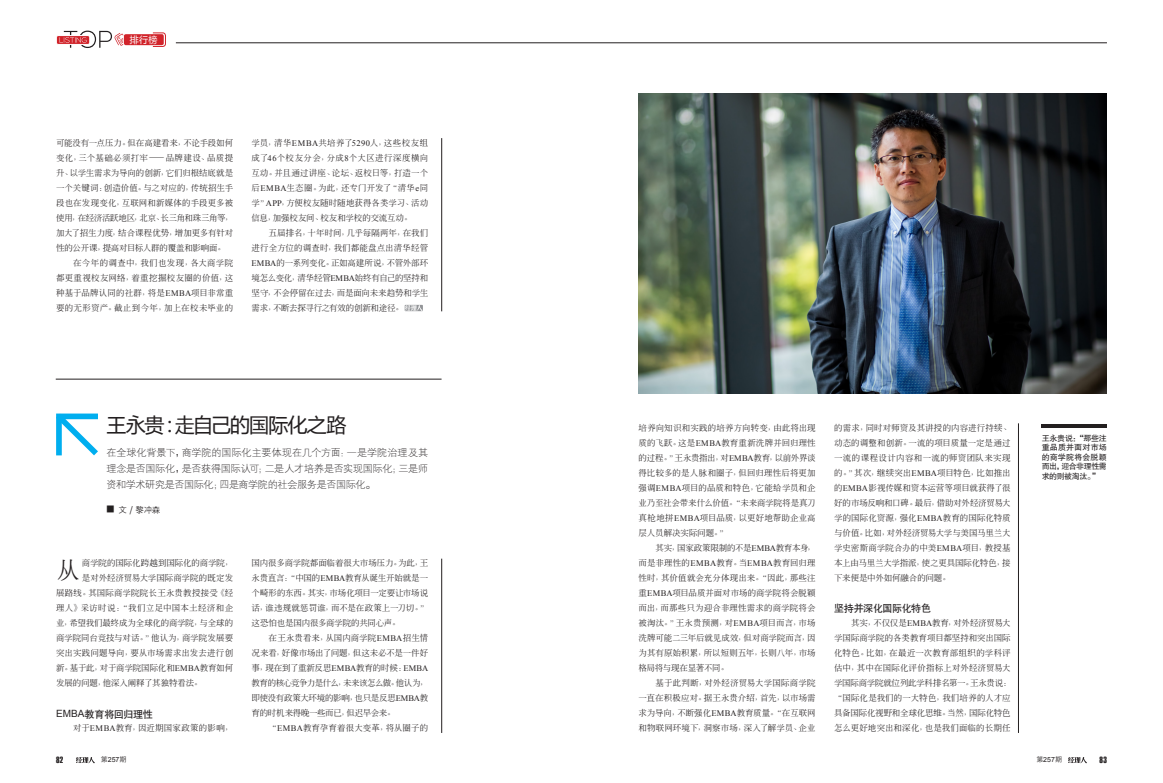
<style>
.page{position:relative;width:1163px;height:783px;background:#fff}
.page>*{position:absolute;margin:0;border:0;box-sizing:border-box;transform-origin:0 0}
.t1{font:500 23.5px "GB Inn Ming";color:#231f20}
.t2{font:20px "Microsoft Ya Hei";letter-spacing:-.045em;color:#231f20}
.普通__Web{font:10px/16px "FZXDXJW GB1 0";letter-spacing:-.025em;color:#231f20;text-align:justify}
.t3{font:10px "Heiti CSEG Medium GB";letter-spacing:-.035em;color:#231f20}
.t4{font:9px "Haettenschweiler";color:#231f20}
.t5{font:9px "Microsoft Ya Hei";color:#fff}
.t6{font:500 8.5px/15px "GB Inn Ming";letter-spacing:-.015em;color:#231f20;text-align:justify}
.t7{font:500 8.5px "GB Inn Ming";letter-spacing:.02em;color:#231f20}
.t8{font:500 8.5px "GB Inn Ming";letter-spacing:.035em;color:#231f20}
.t9{font:500 8.5px "GB Inn Ming";letter-spacing:.01em;color:#231f20}
.t10{font:500 8.5px "GB Inn Ming";letter-spacing:.005em;color:#231f20}
.t11{font:8.5px "Denshan CSEG Medium GB";color:#231f20}
.t12{font:8px/9.6px "FZHTJW GB1 0";letter-spacing:-.025em;color:#231f20;text-align:justify}
.t13{font:7px "Arial";letter-spacing:.01em;color:#231f20}
.s1{font-family:"Times New Roman";font-weight:400}
.s2{font-size:8px}
.s3{font-family:"Arial"}
.s4{font-family:"Denshan CSEG Medium GB"}
</style>
<div class="page">
<svg style="left:76px;top:757px;width:19px;height:6px"></svg>
<svg style="left:1068px;top:757px;width:18px;height:6px"></svg>
<hr style="left:176px;top:43px;width:930px;height:1px;background:#231f20">
<svg style="left:56px;top:36px;width:34px;height:8px"></svg>
<div style="left:56px;top:35px;width:34px;height:10px;border:1px solid #fff;border-radius:2px"></div>
<svg style="left:60px;top:31px;width:63px;height:17px"></svg>
<div style="left:124px;top:34px;width:40px;height:11px;background:#d1232a;border-radius:2px"></div>
<svg style="left:152px;top:32px;width:14px;height:15px"></svg>
<hr style="left:1018px;top:423px;width:1px;height:309px;background:#231f20">
<hr style="left:441px;top:558px;width:1px;height:174px;background:#231f20">
<svg style="left:56px;top:413px;width:42px;height:43px"></svg>
<svg style="left:404px;top:305px;width:19px;height:6px"></svg>
<hr style="left:441px;top:138px;width:1px;height:173px;background:#231f20">
<hr style="left:56px;top:379px;width:385px;height:1px;background:#231f20">
<img style="left:638px;top:93px;width:468px;height:300px">
<hr style="left:1041px;top:424px;width:65px;height:3px;background:#231f20">
<p class="t5" style="left:130px;top:34px;width:29px">排行榜</p>
<p class="t6" style="left:56px;top:135px;width:179px">可能没有一点压力。但在高建看来，不论手段如何变化，三个基础必须打牢—品牌建设、品质提升、以学生需求为导向的创新，它们归根结底就是一个关键词：创造价值。与之对应的，传统招生手段也在发现变化，互联网和新媒体的手段更多被使用，在经济活跃地区，北京、长三角和珠三角等，加大了招生力度，结合课程优势，增加更多有针对性的公开课，提高对目标人群的覆盖和影响面。</p>
<p class="t6" style="left:56px;top:255px;width:179px;text-indent:17px">在今年的调查中，我们也发现，各大商学院都更重视校友网络，着重挖掘校友圈的价值，这种基于品牌认同的社群，将是<span class="s1">EMBA</span>项目非常重要的无形资产。截止到今年，加上在校未毕业的</p>
<p class="t6" style="left:251px;top:135px;width:178px">学员，清华<span class="s1">EMBA</span>共培养了<span class="s1">5290</span>人，这些校友组成了<span class="s1">46</span>个校友分会，分成<span class="s1">8</span>个大区进行深度横向互动。并且通过讲座、论坛、返校日等，打造一个后<span class="s1">EMBA</span>生态圈。为此，还专门开发了“清华<span class="s1">e</span>同学”<span class="s1">APP</span>，方便校友随时随地获得各类学习、活动信息，加强校友间、校友和学校的交流互动。</p>
<p class="t6" style="left:251px;top:225px;width:178px;text-indent:17px">五届排名，十年时间，几乎每隔两年，在我们进行全方位的调查时，我们都能盘点出清华经管<span class="s1">EMBA</span>的一系列变化。正如高建所说，不管外部环境怎么变化，清华经管<span class="s1">EMBA</span>始终有自己的坚持和坚守，不会停留在过去，而是面向未来趋势和学生需求，不断去探寻行之有效的创新和途径。</p>
<p class="t2" style="left:106px;top:411px;width:242px">王永贵：走自己的国际化之路</p>
<p class="普通__Web" style="left:106px;top:444px;width:323px">在全球化背景下，商学院的国际化主要体现在几个方面：一是学院治理及其理念是否国际化，是否获得国际认可；二是人才培养是否实现国际化；三是师资和学术研究是否国际化；四是商学院的社会服务是否国际化。</p>
<p class="t11" style="left:106px;top:505px;width:55px"><span class="s2">■</span> 文 / 黎冲森</p>
<p class="t1" style="left:56px;top:558px;width:25px">从</p>
<p class="t6" style="left:82px;top:555px;width:153px">商学院的国际化跨越到国际化的商学院，</p>
<p class="t6" style="left:82px;top:570px;width:153px">是对外经济贸易大学国际商学院的既定发</p>
<p class="t7" style="left:56px;top:588px;width:179px">展路线。其国际商学院院长王永贵教授接受《经</p>
<p class="t8" style="left:56px;top:603px;width:179px">理人》采访时说：“我们立足中国本土经济和企</p>
<p class="t6" style="left:56px;top:615px;width:179px">业，希望我们最终成为全球化的商学院，与全球的</p>
<p class="t6" style="left:56px;top:630px;width:179px">商学院同台竞技与对话。”他认为，商学院发展要</p>
<p class="t9" style="left:56px;top:648px;width:179px">突出实践问题导向，要从市场需求出发去进行创</p>
<p class="t6" style="left:56px;top:660px;width:179px">新。基于此，对于商学院国际化和<span class="s1">EMBA</span>教育如何</p>
<p class="t6" style="left:56px;top:675px;width:147px">发展的问题，他深入阐释了其独特看法。</p>
<p class="t3" style="left:56px;top:708px;width:98px"><span class="s3">EMBA</span>教育将回归理性</p>
<p class="t7" style="left:73px;top:723px;width:162px">对于<span class="s1">EMBA</span>教育，因近期国家政策的影响，</p>
<p class="t6" style="left:251px;top:555px;width:178px">国内很多商学院都面临着很大市场压力。为此，王永贵直言：“中国的<span class="s1">EMBA</span>教育从诞生开始就是一个畸形的东西。其实，市场化项目一定要让市场说话，谁违规就惩罚谁，而不是在政策上一刀切。”这恐怕也是国内很多商学院的共同心声。</p>
<p class="t6" style="left:251px;top:630px;width:178px;text-indent:17px">在王永贵看来，从国内商学院<span class="s1">EMBA</span>招生情况来看，好像市场出了问题，但这未必不是一件好事，现在到了重新反思<span class="s1">EMBA</span>教育的时候：<span class="s1">EMBA</span>教育的核心竞争力是什么，未来该怎么做。他认为，即使没有政策大环境的影响，也只是反思<span class="s1">EMBA</span>教育的时机来得晚一些而已，但迟早会来。</p>
<p class="t10" style="left:268px;top:723px;width:161px">“<span class="s1">EMBA</span>教育孕育着很大变革，将从圈子的</p>
<p class="t6" style="left:638px;top:420px;width:179px">培养向知识和实践的培养方向转变，由此将出现质的飞跃。这是<span class="s1">EMBA</span>教育重新洗牌并回归理性的过程。”王永贵指出，对<span class="s1">EMBA</span>教育，以前外界谈得比较多的是人脉和圈子，但回归理性后将更加强调<span class="s1">EMBA</span>项目的品质和特色，它能给学员和企业乃至社会带来什么价值。“未来商学院将是真刀真枪地拼<span class="s1">EMBA</span>项目品质，以更好地帮助企业高层人员解决实际问题。”</p>
<p class="t6" style="left:638px;top:540px;width:179px;text-indent:17px">其实，国家政策限制的不是<span class="s1">EMBA</span>教育本身，而是非理性的<span class="s1">EMBA</span>教育。当<span class="s1">EMBA</span>教育回归理性时，其价值就会充分体现出来。“因此，那些注重<span class="s1">EMBA</span>项目品质并面对市场的商学院将会脱颖而出，而那些只为迎合非理性需求的商学院将会被淘汰。”王永贵预测，对<span class="s1">EMBA</span>项目而言，市场洗牌可能二三年后就见成效，但对商学院而言，因为其有原始积累，所以短则五年，长则八年，市场格局将与现在显著不同。</p>
<p class="t6" style="left:638px;top:675px;width:179px;text-indent:17px">基于此判断，对外经济贸易大学国际商学院一直在积极应对。据王永贵介绍，首先，以市场需求为导向，不断强化<span class="s1">EMBA</span>教育质量。“在互联网和物联网环境下，洞察市场，深入了解学员、企业</p>
<p class="t6" style="left:834px;top:420px;width:178px">的需求，同时对师资及其讲授的内容进行持续、动态的调整和创新。一流的项目质量一定是通过一流的课程设计内容和一流的师资团队来实现的。”其次，继续突出<span class="s1">EMBA</span>项目特色，比如推出的<span class="s1">EMBA</span>影视传媒和资本运营等项目就获得了很好的市场反响和口碑。最后，借助对外经济贸易大学的国际化资源，强化<span class="s1">EMBA</span>教育的国际化特质与价值。比如，对外经济贸易大学与美国马里兰大学史密斯商学院合办的中美<span class="s1">EMBA</span>项目，教授基本上由马里兰大学指派，使之更具国际化特色，接下来便是中外如何融合的问题。</p>
<p class="t3" style="left:834px;top:603px;width:99px">坚持并深化国际化特色</p>
<p class="t6" style="left:834px;top:615px;width:178px;text-indent:17px">其实，不仅仅是<span class="s1">EMBA</span>教育，对外经济贸易大学国际商学院的各类教育项目都坚持和突出国际化特色。比如，在最近一次教育部组织的学科评估中，其中在国际化评价指标上对外经济贸易大学国际商学院就位列此学科排名第一。王永贵说：“国际化是我们的一大特色，我们培养的人才应具备国际化视野和全球化思维。当然，国际化特色怎么更好地突出和深化，也是我们面临的长期任</p>
<p class="t12" style="left:1041px;top:433px;width:67px">王永贵说：“那些注重品质并面对市场的商学院将会脱颖而出，迎合非理性需求的则被淘汰。”</p>
<p class="t4" style="left:56px;top:754px;width:9px">82</p>
<p class="t13" style="left:101px;top:755px;width:27px"><span class="s4">第</span>257<span class="s4">期</span></p>
<p class="t13" style="left:1036px;top:755px;width:27px"><span class="s4">第</span>257<span class="s4">期</span></p>
<p class="t4" style="left:1099px;top:754px;width:9px">83</p>
</div>
